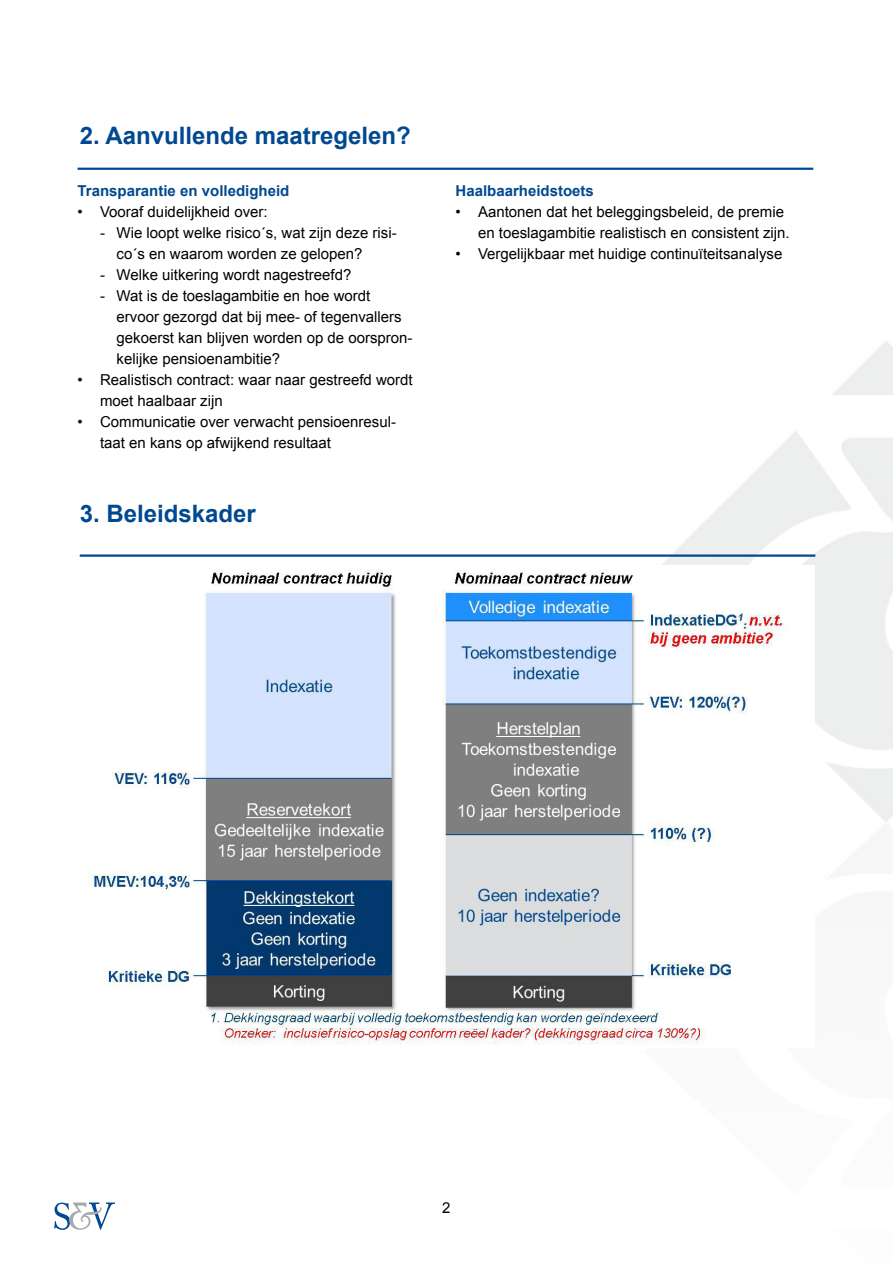
<style>
.page{position:relative;width:893px;height:1263px;background:#fff}
.page>*{position:absolute;margin:0;border:0;box-sizing:border-box;transform-origin:0 0}
.t1{font:700 24px "Arial";color:#004990}
.t2{font:15px/21px "Arial";color:#000}
.t3{font:700 15px "Arial";color:#004990}
</style>
<div class="page">
<svg style="left:54px;top:1202px;width:61px;height:28px"></svg>
<hr style="left:78px;top:168px;width:735px;height:2px;background:#004990">
<img style="left:89px;top:571px;width:700px;height:474px">
<hr style="left:80px;top:554px;width:735px;height:3px;background:#004990">
<h1 class="t1" style="left:80px;top:127px;width:333px">2. Aanvullende maatregelen?</h1>
<p class="t3" style="left:78px;top:185px;width:213px">Transparantie en volledigheid</p>
<p class="t2" style="left:78px;top:201px;width:192px">• Vooraf duidelijkheid over:</p>
<p class="t2" style="left:117px;top:222px;width:282px;text-indent:-16px">- Wie loopt welke risico´s, wat zijn deze risi&shy;co´s en waarom worden ze gelopen?</p>
<p class="t2" style="left:100px;top:264px;width:253px">- Welke uitkering wordt nagestreefd?</p>
<p class="t2" style="left:117px;top:285px;width:298px;text-indent:-16px">- Wat is de toeslagambitie en hoe wordt ervoor gezorgd dat bij mee- of tegenvallers gekoerst kan blijven worden op de oorspron&shy;kelijke pensioenambitie?</p>
<p class="t2" style="left:100px;top:369px;width:314px;text-indent:-22px">• Realistisch contract: waar naar gestreefd wordt moet haalbaar zijn</p>
<p class="t2" style="left:100px;top:411px;width:297px;text-indent:-22px">• Communicatie over verwacht pensioenresul&shy;taat en kans op afwijkend resultaat</p>
<h1 class="t1" style="left:80px;top:505px;width:178px">3. Beleidskader</h1>
<p class="t3" style="left:455px;top:185px;width:140px">Haalbaarheidstoets</p>
<p class="t2" style="left:478px;top:201px;width:313px;text-indent:-22px">• Aantonen dat het beleggingsbeleid, de premie en toeslagambitie realistisch en consistent zijn.</p>
<p class="t2" style="left:455px;top:243px;width:328px">• Vergelijkbaar met huidige continuïteitsanalyse</p>
<p class="t2" style="left:442px;top:1198px;width:10px">2</p>
</div>
